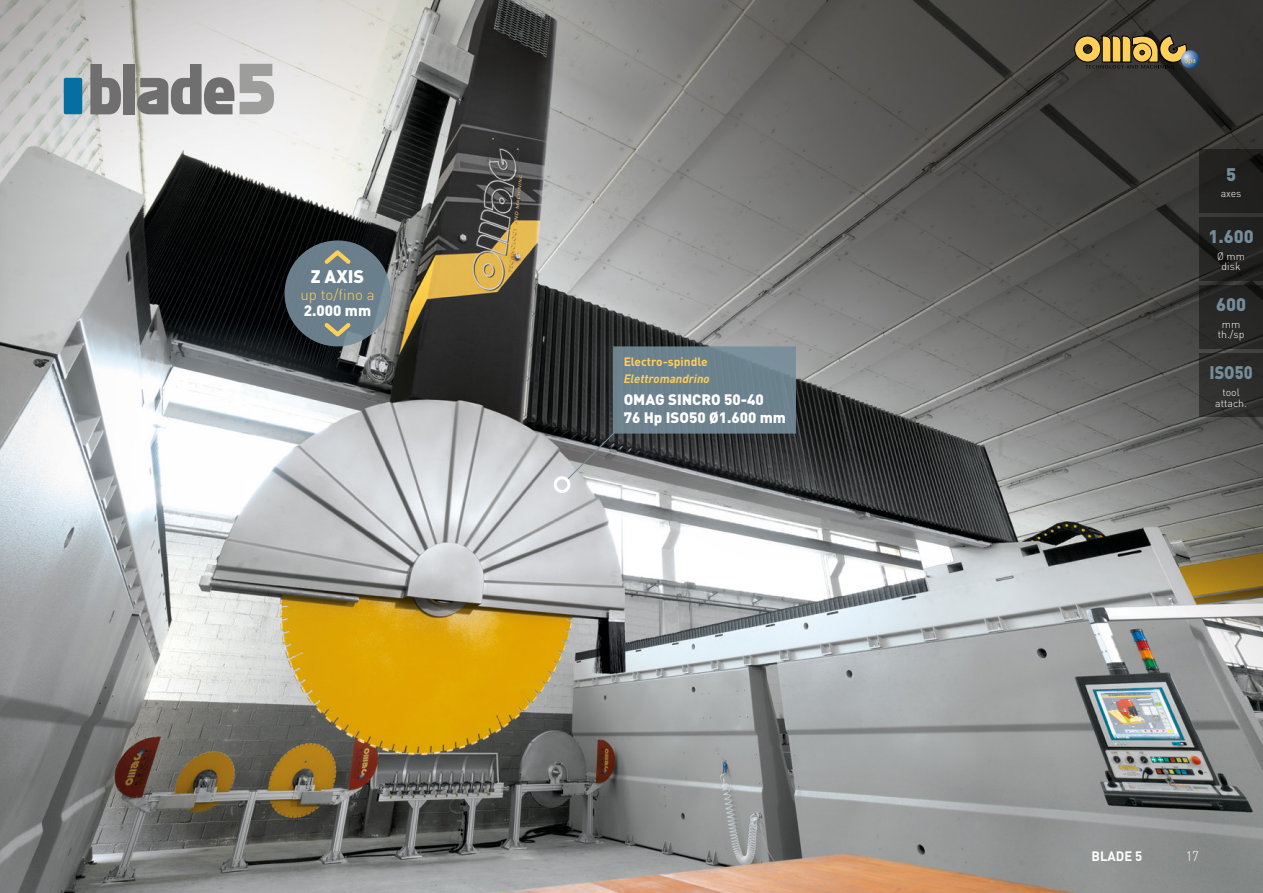
<style>
.page{position:relative;width:1263px;height:893px;background:#fff}
.page>*{position:absolute;margin:0;border:0;box-sizing:border-box;transform-origin:0 0}
.t1{font:900 18px "DIN Pro";color:#758d9a}
.t2{font:900 18px "DIN Pro";color:#758d9a;scale:.9 1}
.t3{font:900 18px "DIN Pro";color:#fff}
.dida_ENG{font:900 15px "DIN Pro";color:#fff}
.t4{font:300 15px "DIN Pro";color:#fed059}
.t5{font:700 13.5px "DIN Pro";color:#fff;scale:.96 1}
.t6{font:300 13.5px "DIN Pro";color:#fff;scale:.96 1}
.Titolo_ENG_LIV2{font:700 12px "DIN Pro";color:#fed059}
.dida_ENG-2{font:italic 700 12px "DIN Pro";color:#fed059}
.t7{font:300 10.5px/10.5px "DIN Pro";color:#fff;text-align:center}
</style>
<div class="page">
<img style="left:0;top:0;width:1263px;height:893px">
<div style="left:64px;top:78px;width:18px;height:36px;background:#046fa0;border-radius:2px"></div>
<svg style="left:240px;top:64px;width:34px;height:50px;background:#aeaead"></svg>
<svg style="left:90px;top:64px;width:31px;height:50px;background:#8f8e8e"></svg>
<div style="left:123px;top:64px;width:12px;height:50px;background:#706f6f"></div>
<svg style="left:137px;top:64px;width:97px;height:50px;background:#9d9c9c"></svg>
<div style="left:1199px;top:149px;width:64px;height:64px;background:#21211f"></div>
<svg style="left:1199px;top:217px;width:64px;height:64px;background:#20201f"></svg>
<div style="left:1199px;top:285px;width:64px;height:64px;background:#272725"></div>
<div style="left:1199px;top:353px;width:64px;height:64px;background:#2e2e2c"></div>
<svg style="left:566px;top:346px;width:230px;height:135px;background:#5a666c"></svg>
<div style="left:554px;top:476px;width:16px;height:17px;border:3px solid #fff;border-radius:50%"></div>
<svg style="left:285px;top:240px;width:105px;height:106px;background:#6a7f8b"></svg>
<svg style="left:321px;top:247px;width:33px;height:21px"></svg>
<svg style="left:321px;top:319px;width:33px;height:21px"></svg>
<svg style="left:1181px;top:50px;width:18px;height:19px"></svg>
<svg style="left:1074px;top:34px;width:121px;height:35px;background:#847241"></svg>
<p class="t3" style="left:311px;top:265px;width:55px">Z AXIS</p>
<p class="t4" style="left:300px;top:284px;width:76px">up to/fino a</p>
<p class="dida_ENG" style="left:304px;top:301px;width:69px">2.000 mm</p>
<p class="Titolo_ENG_LIV2" style="left:624px;top:354px;width:85px">Electro-spindle</p>
<p class="dida_ENG-2" style="left:624px;top:370px;width:88px">Elettromandrino</p>
<p class="dida_ENG" style="left:624px;top:389px;width:142px">OMAG SINCRO 50-40</p>
<p class="dida_ENG" style="left:624px;top:407px;width:164px">76 Hp ISO50 Ø1.600 mm</p>
<p class="t1" style="left:1226px;top:162px;width:12px">5</p>
<p class="t7" style="left:1221px;top:188px;width:22px">axes</p>
<p class="t1" style="left:1208px;top:224px;width:47px">1.600</p>
<p class="t7" style="left:1217px;top:250px;width:29px">Ø mm</p>
<p class="t7" style="left:1221px;top:261px;width:20px">disk</p>
<p class="t1" style="left:1216px;top:292px;width:32px">600</p>
<p class="t7" style="left:1222px;top:318px;width:20px">mm</p>
<p class="t7" style="left:1218px;top:329px;width:28px">th./sp</p>
<p class="t2" style="left:1209px;top:360px;width:49px">ISO50</p>
<p class="t7" style="left:1215px;top:387px;width:33px">tool attach.</p>
<p class="t5" style="left:1091px;top:847px;width:54px">BLADE 5</p>
<p class="t6" style="left:1186px;top:847px;width:15px">17</p>
</div>
